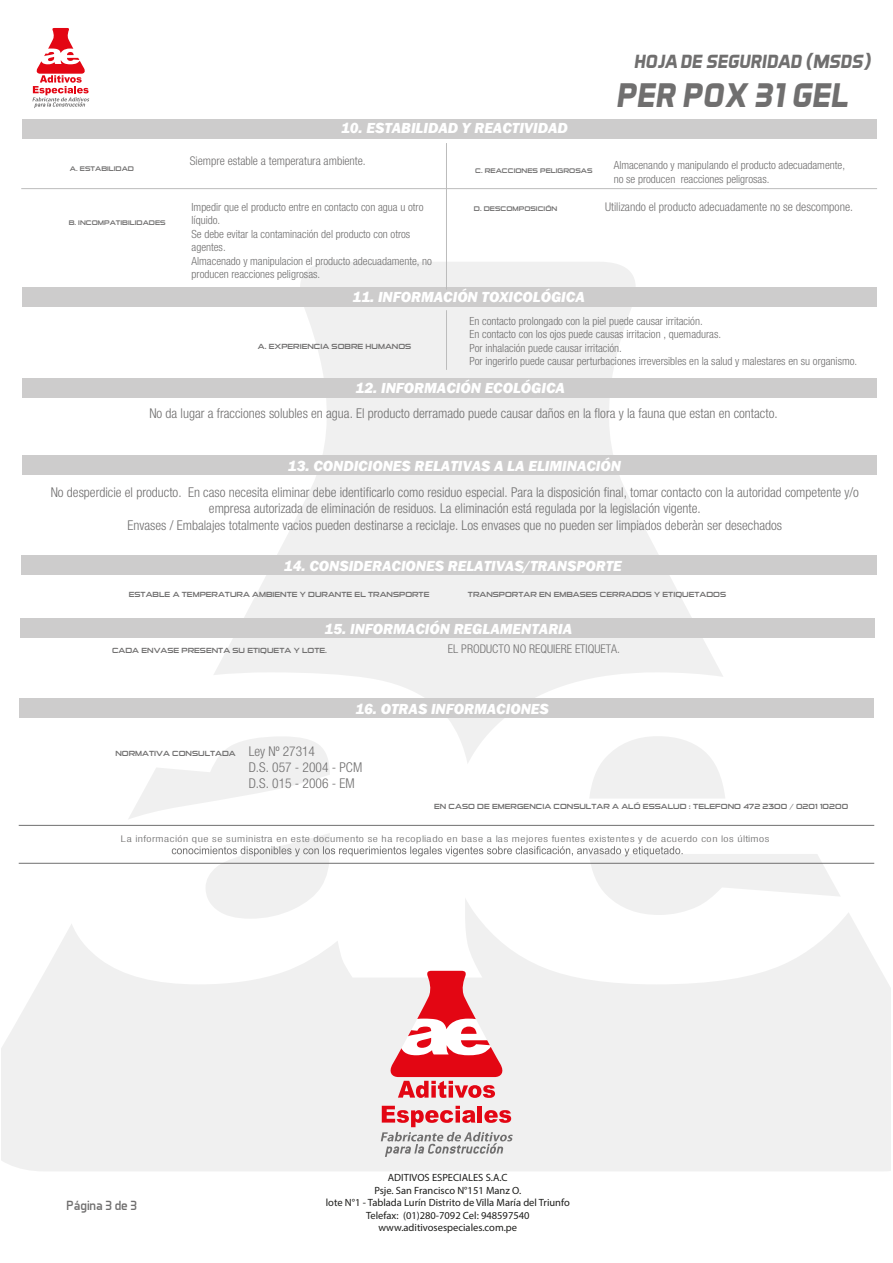
<style>
.page{position:relative;width:893px;height:1263px;background:#fff}
.page>*{position:absolute;margin:0;border:0;box-sizing:border-box;transform-origin:0 0}
.t1{font:italic 700 34.8px "Aero Matics Display";color:#706f6f}
.t2{font:italic 700 19.35px "Aero Matics Display";color:#706f6f}
.t3{font:italic 800 15px "Franklin Gothic";color:#fff}
.t4{font:300 condensed 13.5px/16.2px "Helvetica Neue LT Pro";color:#706f6f;text-align:center}
.t5{font:13.5px "Aero Matics";color:#706f6f}
.t6{font:300 condensed 12px "Helvetica Neue LT Pro";color:#706f6f}
.t7{font:300 condensed 11.25px/13.5px "Helvetica Neue LT Pro";color:#706f6f}
.t8{font:10.5px/12.6px "Myriad Pro";color:#1d1d1b;text-align:center}
.t9{font:300 condensed 9.3px "Helvetica Neue LT Pro";letter-spacing:.045em;color:#706f6f;scale:1.28 1}
.t10{font:7.5px "Sui Generis Rg";color:#706f6f}
.t11{font:6.75px "Sui Generis Rg";color:#706f6f}
</style>
<div class="page">
<svg style="left:213px;top:262px;width:511px;height:501px;fill:#f0f0f0"></svg>
<svg style="left:589px;top:736px;width:136px;height:62px"></svg>
<svg style="left:1px;top:913px;width:889px;height:258px;fill:#f0f0f0"></svg>
<svg style="left:129px;top:736px;width:201px;height:83px"></svg>
<div style="left:22px;top:119px;width:855px;height:19px;background:#cdcccc"></div>
<svg style="left:32px;top:28px;width:57px;height:80px"></svg>
<svg style="left:388px;top:971px;width:117px;height:127px"></svg>
<svg style="left:381px;top:1106px;width:132px;height:51px"></svg>
<div style="left:22px;top:378px;width:855px;height:19px;background:#cdcccc"></div>
<div style="left:22px;top:287px;width:855px;height:19px;background:#cdcccc"></div>
<div style="left:22px;top:456px;width:855px;height:19px;background:#cdcccc"></div>
<div style="left:21px;top:555px;width:856px;height:20px;background:#cdcccc"></div>
<div style="left:20px;top:618px;width:855px;height:20px;background:#cdcccc"></div>
<hr style="left:446px;top:310px;width:1px;height:60px;background:#bcbcbc">
<hr style="left:19px;top:863px;width:855px;height:1px;background:#706f6f">
<hr style="left:19px;top:825px;width:855px;height:1px;background:#706f6f">
<svg style="left:172px;top:833px;width:669px;height:86px"></svg>
<div style="left:20px;top:698px;width:854px;height:19px;background:#cdcccc"></div>
<hr style="left:446px;top:143px;width:1px;height:147px;background:#bcbcbc">
<hr style="left:21px;top:188px;width:856px;height:1px;background:#bcbcbc">
<p class="t11" style="left:70px;top:164px;width:66px">A. ESTABILIDAD</p>
<p class="t11" style="left:69px;top:219px;width:98px">B. INCOMPATIBILIDADES</p>
<p class="t3" style="left:341px;top:118px;width:228px">10. ESTABILIDAD Y REACTIVIDAD</p>
<h2 class="t2" style="left:634px;top:50px;width:238px">HOJA DE SEGURIDAD (MSDS)</h2>
<h1 class="t1" style="left:616px;top:74px;width:235px">PER POX 31 GEL</h1>
<p class="t6" style="left:190px;top:154px;width:178px">Siempre estable a temperatura ambiente.</p>
<p class="t7" style="left:192px;top:200px;width:242px">Impedir que el producto entre en contacto con agua u otro líquido.<br>Se debe evitar la contaminación del producto con otros agentes.<br>Almacenado y manipulacion el producto adecuadamente, no producen reacciones peligrosas.</p>
<p class="t7" style="left:614px;top:159px;width:233px">Almacenando y manipulando el producto adecuadamente, no se producen reacciones peligrosas.</p>
<p class="t11" style="left:475px;top:167px;width:119px">C. REACCIONES PELIGROSAS</p>
<p class="t11" style="left:474px;top:205px;width:85px">D. DESCOMPOSICIÓN</p>
<p class="t6" style="left:605px;top:200px;width:249px">Utilizando el producto adecuadamente no se descompone.</p>
<p class="t3" style="left:353px;top:287px;width:234px">11. INFORMACIÓN TOXICOLÓGICA</p>
<p class="t10" style="left:258px;top:342px;width:155px">A. EXPERIENCIA SOBRE HUMANOS</p>
<p class="t7" style="left:469px;top:314px;width:389px">En contacto prolongado con la piel puede causar irritación.<br>En contacto con los ojos puede causas irritacion , quemaduras.<br>Por inhalación puede causar irritación.<br>Por ingerirlo puede causar perturbaciones irreversibles en la salud y malestares en su organismo.</p>
<p class="t3" style="left:356px;top:379px;width:211px">12. INFORMACIÓN ECOLÓGICA</p>
<p class="t4" style="left:149px;top:405px;width:630px">No da lugar a fracciones solubles en agua. El producto derramado puede causar daños en la flora y la fauna que estan en contacto.</p>
<p class="t3" style="left:288px;top:456px;width:335px">13. CONDICIONES RELATIVAS A LA ELIMINACIÓN</p>
<p class="t4" style="left:51px;top:484px;width:810px">No desperdicie el producto. En caso necesita eliminar debe identificarlo como residuo especial. Para la disposición final, tomar contacto con la autoridad competente y/o empresa autorizada de eliminación de residuos. La eliminación está regulada por la legislación vigente.<br>Envases / Embalajes totalmente vacios pueden destinarse a reciclaje. Los envases que no pueden ser limpiados deberàn ser desechados</p>
<p class="t3" style="left:284px;top:556px;width:339px">14. CONSIDERACIONES RELATIVAS/TRANSPORTE</p>
<p class="t10" style="left:129px;top:590px;width:302px">ESTABLE A TEMPERATURA AMBIENTE Y DURANTE EL TRANSPORTE</p>
<p class="t10" style="left:468px;top:590px;width:260px">TRANSPORTAR EN EMBASES CERRADOS Y ETIQUETADOS</p>
<p class="t3" style="left:325px;top:619px;width:249px">15. INFORMACIÓN REGLAMENTARIA</p>
<p class="t10" style="left:112px;top:646px;width:217px">CADA ENVASE PRESENTA SU ETIQUETA Y LOTE.</p>
<p class="t6" style="left:448px;top:642px;width:174px">EL PRODUCTO NO REQUIERE ETIQUETA.</p>
<p class="t10" style="left:116px;top:749px;width:122px">NORMATIVA CONSULTADA</p>
<p class="t3" style="left:355px;top:699px;width:195px">16. OTRAS INFORMACIONES</p>
<p class="t4" style="left:249px;top:743px;width:115px;text-align:left">Ley Nº 27314<br>D.S. 057 - 2004 - PCM<br>D.S. 015 - 2006 - EM</p>
<p class="t10" style="left:434px;top:802px;width:416px">EN CASO DE EMERGENCIA CONSULTAR A ALÓ ESSALUD : TELEFONO 472 2300 / 0201 10200</p>
<p class="t9" style="left:121px;top:833px;width:508px">La información que se suministra en este documento se ha recopliado en base a las mejores fuentes existentes y de acuerdo con los últimos</p>
<p class="t5" style="left:67px;top:1197px;width:72px">Página 3 de 3</p>
<p class="t8" style="left:326px;top:1171px;width:245px">ADITIVOS ESPECIALES S.A.C<br>Psje. San Francisco N°151 Manz O.<br>lote N°1 - Tablada Lurín Distrito de Villa María del Triunfo Telefax: (01)280-7092 Cel: 948597540 www.aditivosespeciales.com.pe</p>
</div>
